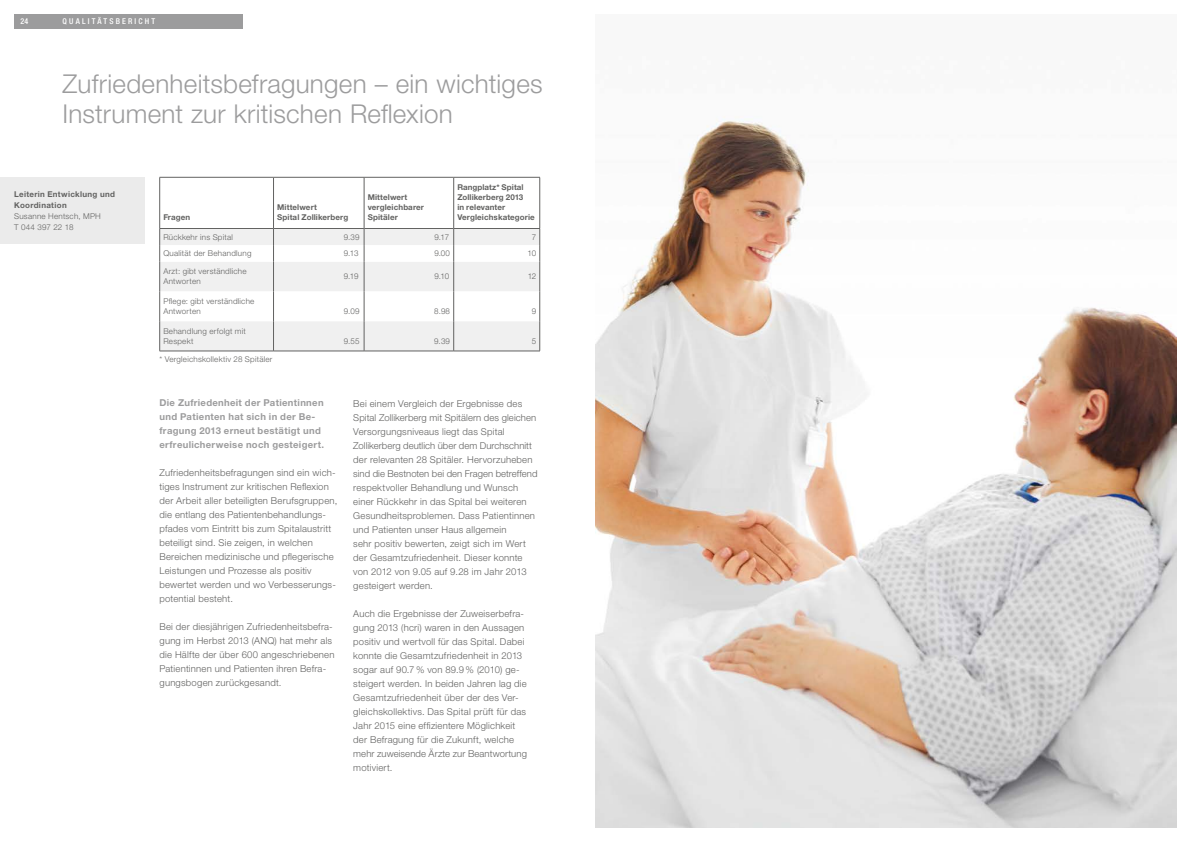
<style>
.page{position:relative;width:1191px;height:842px;background:#fff}
.page>*{position:absolute;margin:0;border:0;box-sizing:border-box;transform-origin:0 0}
.t1{font:300 26px/30px "Helvetica Neue";letter-spacing:.01em;color:#9c9c9d}
.t2{font:300 9.5px/14px "Helvetica Neue";letter-spacing:.025em;color:#626261}
.t3{font:700 9.5px/14px "Helvetica Neue";letter-spacing:.03em;color:#9c9c9d}
.t4{font:300 8px/10px "Helvetica Neue";letter-spacing:.03em;color:#626261}
.t5{font:700 8px/10px "Helvetica Neue";letter-spacing:.015em;color:#626261}
.t6{font:700 8px/11px "Helvetica Neue";letter-spacing:.04em;color:#626261}
.t7{font:500 condensed 8px "Helvetica Neue";letter-spacing:.27em;color:#fff}
</style>
<div class="page">
<div style="left:14px;top:14px;width:228px;height:14px;background:#9c9c9d"></div>
<div style="left:0;top:177px;width:145px;height:67px;background:#ebebeb"></div>
<div style="left:160px;top:321px;width:379px;height:30px;background:#f0f0f0"></div>
<hr style="left:159px;top:321px;width:1px;height:30px;background:#626261">
<hr style="left:159px;top:351px;width:114px;height:1px;background:#626261">
<hr style="left:273px;top:351px;width:91px;height:1px;background:#626261">
<hr style="left:364px;top:351px;width:90px;height:1px;background:#626261">
<hr style="left:454px;top:351px;width:86px;height:1px;background:#626261">
<hr style="left:539px;top:321px;width:1px;height:30px;background:#626261">
<hr style="left:364px;top:321px;width:1px;height:30px;background:#626261">
<hr style="left:453px;top:321px;width:1px;height:30px;background:#626261">
<svg style="left:159px;top:177px;width:381px;height:144px"></svg>
<hr style="left:273px;top:291px;width:1px;height:30px;background:#626261">
<hr style="left:273px;top:321px;width:1px;height:30px;background:#626261">
<hr style="left:539px;top:177px;width:1px;height:51px;background:#626261">
<img style="left:595px;top:116px;width:581px;height:712px">
<p class="t7" style="left:21px;top:17px;width:9px">24</p>
<p class="t7" style="left:63px;top:17px;width:94px">QUALITÄTSBERICHT</p>
<h1 class="t1" style="left:63px;top:68px;width:482px">Zufriedenheitsbefragungen – ein wichtiges<br>Instrument zur kritischen Reflexion</h1>
<p class="t6" style="left:14px;top:188px;width:102px">Leiterin Entwicklung und<br>Koordination</p>
<p class="t4" style="left:14px;top:210px;width:88px;line-height:11px">Susanne Hentsch, MPH<br>T 044 397 22 18</p>
<p class="t5" style="left:163px;top:212px;width:28px">Fragen</p>
<p class="t5" style="left:277px;top:202px;width:73px">Mittelwert<br>Spital Zollikerberg</p>
<p class="t5" style="left:368px;top:192px;width:58px">Mittelwert vergleichbarer<br>Spitäler</p>
<p class="t5" style="left:457px;top:182px;width:79px">Rangplatz* Spital<br>Zollikerberg 2013<br>in relevanter<br>Vergleichskategorie</p>
<p class="t4" style="left:163px;top:232px;width:71px">Rückkehr ins Spital</p>
<p class="t4" style="left:344px;top:232px;width:17px">9.39</p>
<p class="t4" style="left:434px;top:232px;width:16px">9.17</p>
<p class="t4" style="left:531px;top:232px;width:6px">7</p>
<p class="t4" style="left:163px;top:248px;width:90px">Qualität der Behandlung</p>
<p class="t4" style="left:344px;top:248px;width:16px">9.13</p>
<p class="t4" style="left:434px;top:248px;width:17px">9.00</p>
<p class="t4" style="left:527px;top:248px;width:10px">10</p>
<p class="t4" style="left:163px;top:266px;width:85px">Arzt: gibt verständliche<br>Antworten</p>
<p class="t4" style="left:344px;top:271px;width:16px">9.19</p>
<p class="t4" style="left:434px;top:271px;width:16px">9.10</p>
<p class="t4" style="left:527px;top:271px;width:10px">12</p>
<p class="t4" style="left:163px;top:296px;width:93px">Pflege: gibt verständliche<br>Antworten</p>
<p class="t4" style="left:344px;top:306px;width:17px">9.09</p>
<p class="t4" style="left:434px;top:306px;width:17px">8.98</p>
<p class="t4" style="left:532px;top:306px;width:6px">9</p>
<p class="t4" style="left:163px;top:326px;width:84px">Behandlung erfolgt mit<br>Respekt</p>
<p class="t4" style="left:344px;top:336px;width:17px">9.55</p>
<p class="t4" style="left:434px;top:336px;width:17px">9.39</p>
<p class="t4" style="left:532px;top:336px;width:6px">5</p>
<p class="t4" style="left:159px;top:354px;width:114px">* Vergleichskollektiv 28 Spitäler</p>
<p class="t3" style="left:159px;top:396px;width:166px">Die Zufriedenheit der Patientinnen und Patienten hat sich in der Be&shy;fragung 2013 erneut bestätigt und erfreulicherweise noch gesteigert.</p>
<p class="t2" style="left:159px;top:466px;width:179px">Zufriedenheitsbefragungen sind ein wich&shy;tiges Instrument zur kritischen Reflexion der Arbeit aller beteiligten Berufsgruppen, die entlang des Patientenbehandlungs&shy;pfades vom Eintritt bis zum Spitalaustritt beteiligt sind. Sie zeigen, in welchen Bereichen medizinische und pflegerische Leistungen und Prozesse als positiv bewertet werden und wo Verbesserungs&shy;potential besteht.</p>
<p class="t2" style="left:159px;top:620px;width:177px">Bei der diesjährigen Zufriedenheitsbefra&shy;gung im Herbst 2013 (ANQ) hat mehr als die Hälfte der über 600 angeschriebenen Patientinnen und Patienten ihren Befra&shy;gungsbogen zurückgesandt.</p>
<p class="t2" style="left:353px;top:397px;width:186px">Bei einem Vergleich der Ergebnisse des Spital Zollikerberg mit Spitälern des gleichen Versorgungsniveaus liegt das Spital Zollikerberg deutlich über dem Durchschnitt der relevanten 28 Spitäler. Hervorzuheben sind die Bestnoten bei den Fragen betreffend respektvoller Behandlung und Wunsch einer Rückkehr in das Spital bei weiteren Gesundheitsproblemen. Dass Patientinnen und Patienten unser Haus allgemein<br>sehr positiv bewerten, zeigt sich im Wert der Gesamtzufriedenheit. Dieser konnte von 2012 von 9.05 auf 9.28 im Jahr 2013 gesteigert werden.</p>
<p class="t2" style="left:353px;top:607px;width:175px">Auch die Ergebnisse der Zuweiserbefra&shy;gung 2013 (hcri) waren in den Aussagen positiv und wertvoll für das Spital. Dabei konnte die Gesamtzufriedenheit in 2013 sogar auf 90.7 % von 89.9 % (2010) ge&shy;steigert werden. In beiden Jahren lag die Gesamtzufriedenheit über der des Ver&shy;gleichskollektivs. Das Spital prüft für das Jahr 2015 eine effizientere Möglichkeit der Befragung für die Zukunft, welche mehr zuweisende Ärzte zur Beantwortung motiviert.</p>
</div>
